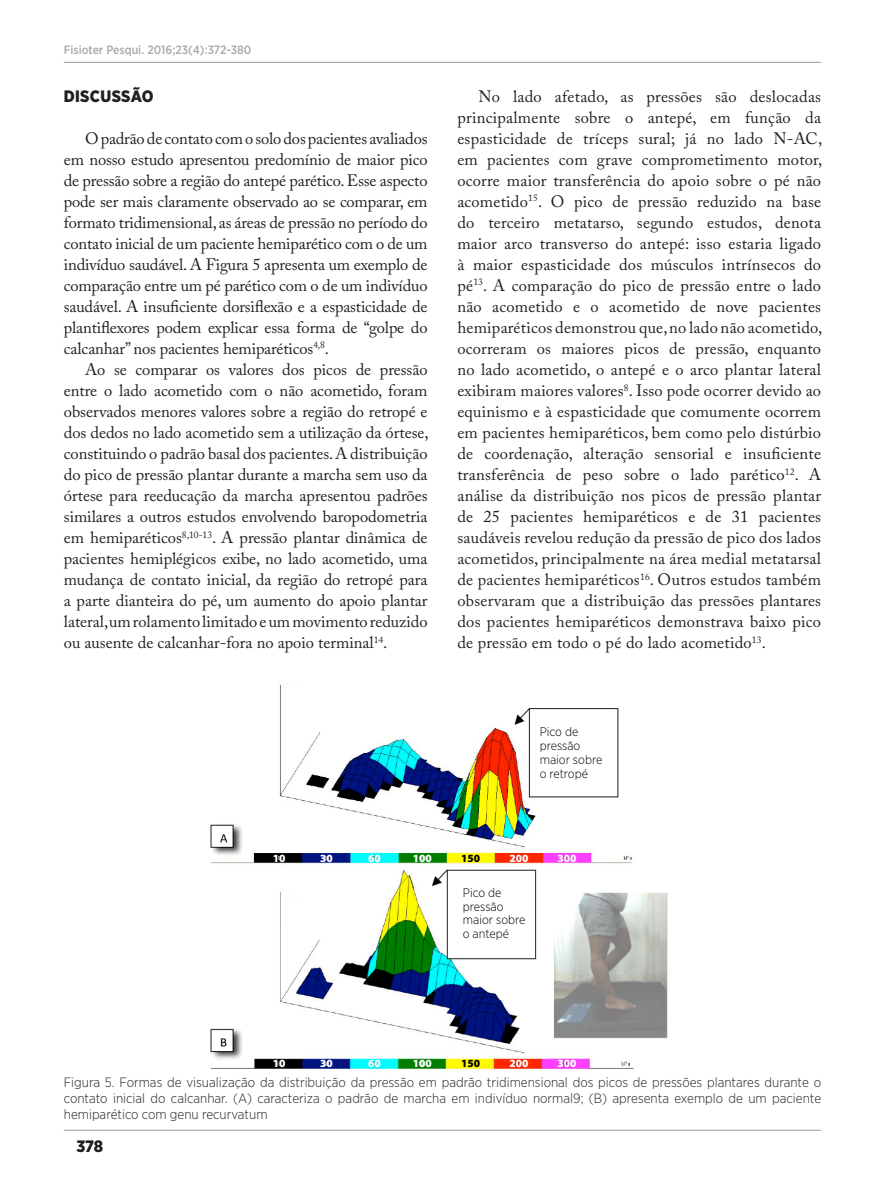
<style>
.page{position:relative;width:885px;height:1187px;background:#fff}
.page>*{position:absolute;margin:0;border:0;box-sizing:border-box;transform-origin:0 0}
.TEXTO{font:16.5px/21px "Adobe Caslon Pro";color:#231f20;text-align:justify}
.Sub1{font:900 16.5px "Gotham Narrow";letter-spacing:.015em;color:#231f20}
.Figura_tit{font:300 13.5px/16.2px "Gotham Narrow";color:#231f20;text-align:justify}
.t1{font:300 12.45px/13.8px "Gotham Narrow";color:#000}
.t2{font:500 12px "Gotham Narrow";color:#a8a9ad}
.t3{font:900 11.1px "Myriad Pro";color:#fff}
.t4{font:900 11.1px "Myriad Pro";color:#000}
</style>
<div class="page">
<hr style="left:64px;top:62px;width:757px;height:1px;background:#a8a9ad">
<hr style="left:64px;top:1129px;width:757px;height:1px;background:#a8a9ad">
<img style="left:210px;top:684px;width:458px;height:386px">
<div style="left:459px;top:854px;width:24px;height:8px;background:#fffa00"></div>
<div style="left:459px;top:1059px;width:24px;height:8px;background:#fffa00"></div>
<p class="t2" style="left:64px;top:42px;width:189px">Fisioter Pesqui. 2016;23(4):372-380</p>
<p class="Sub1" style="left:64px;top:85px;width:91px">DISCUSSÃO</p>
<p class="TEXTO" style="left:64px;top:128px;width:365px;text-indent:21px">O padrão de contato com o solo dos pacientes avaliados em nosso estudo apresentou predomínio de maior pico de pressão sobre a região do antepé parético. Esse aspecto pode ser mais claramente observado ao se comparar, em formato tridimensional, as áreas de pressão no período do contato inicial de um paciente hemiparético com o de um indivíduo saudável. A Figura 5 apresenta um exemplo de comparação entre um pé parético com o de um indivíduo saudável. A insuficiente dorsiflexão e a espasticidade de plantiflexores podem explicar essa forma de “golpe do calcanhar” nos pacientes hemiparéticos<sup>4,8</sup>.</p>
<p class="TEXTO" style="left:64px;top:359px;width:366px;text-indent:21px">Ao se comparar os valores dos picos de pressão entre o lado acometido com o não acometido, foram observados menores valores sobre a região do retropé e dos dedos no lado acometido sem a utilização da órtese, constituindo o padrão basal dos pacientes. A distribuição do pico de pressão plantar durante a marcha sem uso da órtese para reeducação da marcha apresentou padrões similares a outros estudos envolvendo baropodometria em hemiparéticos<sup>8,10-13</sup>. A pressão plantar dinâmica de pacientes hemiplégicos exibe, no lado acometido, uma mudança de contato inicial, da região do retropé para a parte dianteira do pé, um aumento do apoio plantar lateral, um rolamento limitado e um movimento reduzido ou ausente de calcanhar-fora no apoio terminal<sup>14</sup>.</p>
<p class="TEXTO" style="left:457px;top:86px;width:366px;text-indent:21px">No lado afetado, as pressões são deslocadas principalmente sobre o antepé, em função da espasticidade de tríceps sural; já no lado N-AC, em pacientes com grave comprometimento motor, ocorre maior transferência do apoio sobre o pé não acometido<sup>15</sup>. O pico de pressão reduzido na base do terceiro metatarso, segundo estudos, denota maior arco transverso do antepé: isso estaria ligado à maior espasticidade dos músculos intrínsecos do pé<sup>13</sup>. A comparação do pico de pressão entre o lado não acometido e o acometido de nove pacientes hemiparéticos demonstrou que, no lado não acometido, ocorreram os maiores picos de pressão, enquanto no lado acometido, o antepé e o arco plantar lateral exibiram maiores valores<sup>8</sup>. Isso pode ocorrer devido ao equinismo e à espasticidade que comumente ocorrem em pacientes hemiparéticos, bem como pelo distúrbio de coordenação, alteração sensorial e insuficiente transferência de peso sobre o lado parético<sup>12</sup>. A análise da distribuição nos picos de pressão plantar de 25 pacientes hemiparéticos e de 31 pacientes saudáveis revelou redução da pressão de pico dos lados acometidos, principalmente na área medial metatarsal de pacientes hemiparéticos<sup>16</sup>. Outros estudos também observaram que a distribuição das pressões plantares dos pacientes hemiparéticos demonstrava baixo pico de pressão em todo o pé do lado acometido<sup>13</sup>.</p>
<p class="t1" style="left:539px;top:724px;width:64px">Pico de pressão maior sobre o retropé</p>
<p class="t3" style="left:273px;top:851px;width:14px">10</p>
<p class="t3" style="left:320px;top:851px;width:14px">30</p>
<p class="t3" style="left:368px;top:851px;width:14px">60</p>
<p class="t3" style="left:413px;top:851px;width:20px">100</p>
<p class="t4" style="left:461px;top:852px;width:20px">150</p>
<p class="t3" style="left:509px;top:852px;width:20px">200</p>
<p class="t3" style="left:557px;top:852px;width:20px">300</p>
<p class="t1" style="left:463px;top:885px;width:64px">Pico de pressão maior sobre o antepé</p>
<p class="t3" style="left:273px;top:1056px;width:14px">10</p>
<p class="t3" style="left:320px;top:1056px;width:14px">30</p>
<p class="t3" style="left:368px;top:1056px;width:14px">60</p>
<p class="t3" style="left:413px;top:1056px;width:20px">100</p>
<p class="t4" style="left:461px;top:1057px;width:20px">150</p>
<p class="t3" style="left:509px;top:1056px;width:20px">200</p>
<p class="t3" style="left:557px;top:1056px;width:20px">300</p>
<p class="Figura_tit" style="left:64px;top:1073px;width:758px">Figura 5. Formas de visualização da distribuição da pressão em padrão tridimensional dos picos de pressões plantares durante o contato inicial do calcanhar. (A) caracteriza o padrão de marcha em indivíduo normal9; (B) apresenta exemplo de um paciente hemiparético com genu recurvatum</p>
<p class="Sub1" style="left:77px;top:1135px;width:28px">378</p>
</div>
